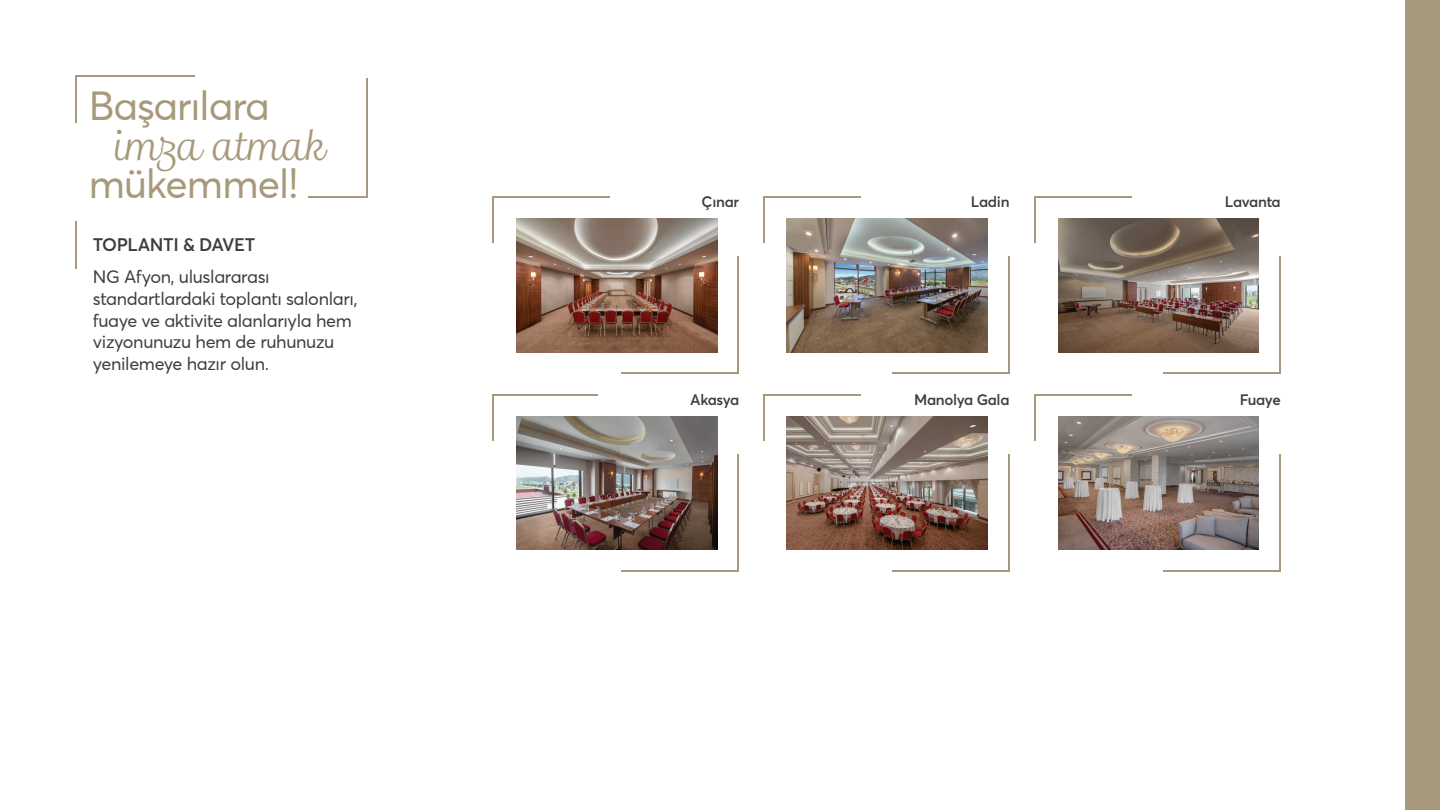
<style>
.page{position:relative;width:1440px;height:810px;background:#fff}
.page>*{position:absolute;margin:0;border:0;box-sizing:border-box;transform-origin:0 0}
.t1{font:40.5px/77.6px "Averta Std";letter-spacing:-.025em;color:#a7997b}
.t2{font:40.5px "Madre Script";letter-spacing:-.02em;color:#a7997b}
.t3{font:18px/21.6px "Averta Std";letter-spacing:-.02em;color:#3e3e3f}
.t4{font:600 18px "Averta";letter-spacing:-.02em;color:#3e3e3f}
.t5{font:600 15px "Averta";letter-spacing:-.02em;color:#3e3e3f}
</style>
<div class="page">
<hr style="left:75px;top:75px;width:120px;height:1px;background:#a7997b">
<hr style="left:75px;top:75px;width:1px;height:48px;background:#a7997b">
<hr style="left:308px;top:196px;width:60px;height:2px;background:#a7997b">
<hr style="left:366px;top:78px;width:2px;height:120px;background:#a7997b">
<hr style="left:75px;top:221px;width:1px;height:48px;background:#a7997b">
<div style="left:1405px;top:0;width:35px;height:810px;background:#a7997b"></div>
<hr style="left:1034px;top:196px;width:98px;height:2px;background:#a7997b">
<hr style="left:1034px;top:196px;width:1px;height:47px;background:#a7997b">
<hr style="left:1163px;top:372px;width:117px;height:2px;background:#a7997b">
<hr style="left:1279px;top:257px;width:1px;height:117px;background:#a7997b">
<img style="left:1058px;top:218px;width:201px;height:134px">
<hr style="left:1034px;top:394px;width:98px;height:2px;background:#a7997b">
<hr style="left:1034px;top:394px;width:1px;height:47px;background:#a7997b">
<hr style="left:1163px;top:570px;width:117px;height:2px;background:#a7997b">
<hr style="left:1279px;top:454px;width:1px;height:118px;background:#a7997b">
<img style="left:1058px;top:416px;width:201px;height:134px">
<hr style="left:493px;top:196px;width:117px;height:2px;background:#a7997b">
<hr style="left:493px;top:196px;width:1px;height:47px;background:#a7997b">
<hr style="left:622px;top:372px;width:117px;height:2px;background:#a7997b">
<hr style="left:738px;top:257px;width:1px;height:117px;background:#a7997b">
<img style="left:516px;top:218px;width:201px;height:134px">
<hr style="left:763px;top:196px;width:97px;height:2px;background:#a7997b">
<hr style="left:763px;top:196px;width:1px;height:47px;background:#a7997b">
<hr style="left:892px;top:372px;width:117px;height:2px;background:#a7997b">
<hr style="left:1008px;top:257px;width:1px;height:117px;background:#a7997b">
<img style="left:787px;top:218px;width:201px;height:134px">
<hr style="left:493px;top:394px;width:105px;height:2px;background:#a7997b">
<hr style="left:493px;top:394px;width:1px;height:47px;background:#a7997b">
<hr style="left:622px;top:570px;width:117px;height:2px;background:#a7997b">
<hr style="left:738px;top:454px;width:1px;height:118px;background:#a7997b">
<hr style="left:763px;top:394px;width:97px;height:2px;background:#a7997b">
<hr style="left:763px;top:394px;width:1px;height:47px;background:#a7997b">
<hr style="left:892px;top:570px;width:117px;height:2px;background:#a7997b">
<hr style="left:1008px;top:454px;width:1px;height:118px;background:#a7997b">
<img style="left:787px;top:416px;width:201px;height:134px">
<img style="left:517px;top:416px;width:200px;height:134px">
<h1 class="t1" style="left:89px;top:67px;width:211px">Başarılara mükemmel!</h1>
<h1 class="t2" style="left:115px;top:123px;width:212px">imza atmak</h1>
<p class="t4" style="left:93px;top:234px;width:164px">TOPLANTI &amp; DAVET</p>
<p class="t3" style="left:93px;top:266px;width:266px">NG Afyon, uluslararası standartlardaki toplantı salonları, fuaye ve aktivite alanlarıyla hem vizyonunuzu hem de ruhunuzu yenilemeye hazır olun.</p>
<p class="t5" style="left:702px;top:192px;width:39px">Çınar</p>
<p class="t5" style="left:971px;top:192px;width:40px">Ladin</p>
<p class="t5" style="left:690px;top:390px;width:51px">Akasya</p>
<p class="t5" style="left:914px;top:390px;width:97px">Manolya Gala</p>
<p class="t5" style="left:1225px;top:192px;width:57px">Lavanta</p>
<p class="t5" style="left:1240px;top:390px;width:43px">Fuaye</p>
</div>
